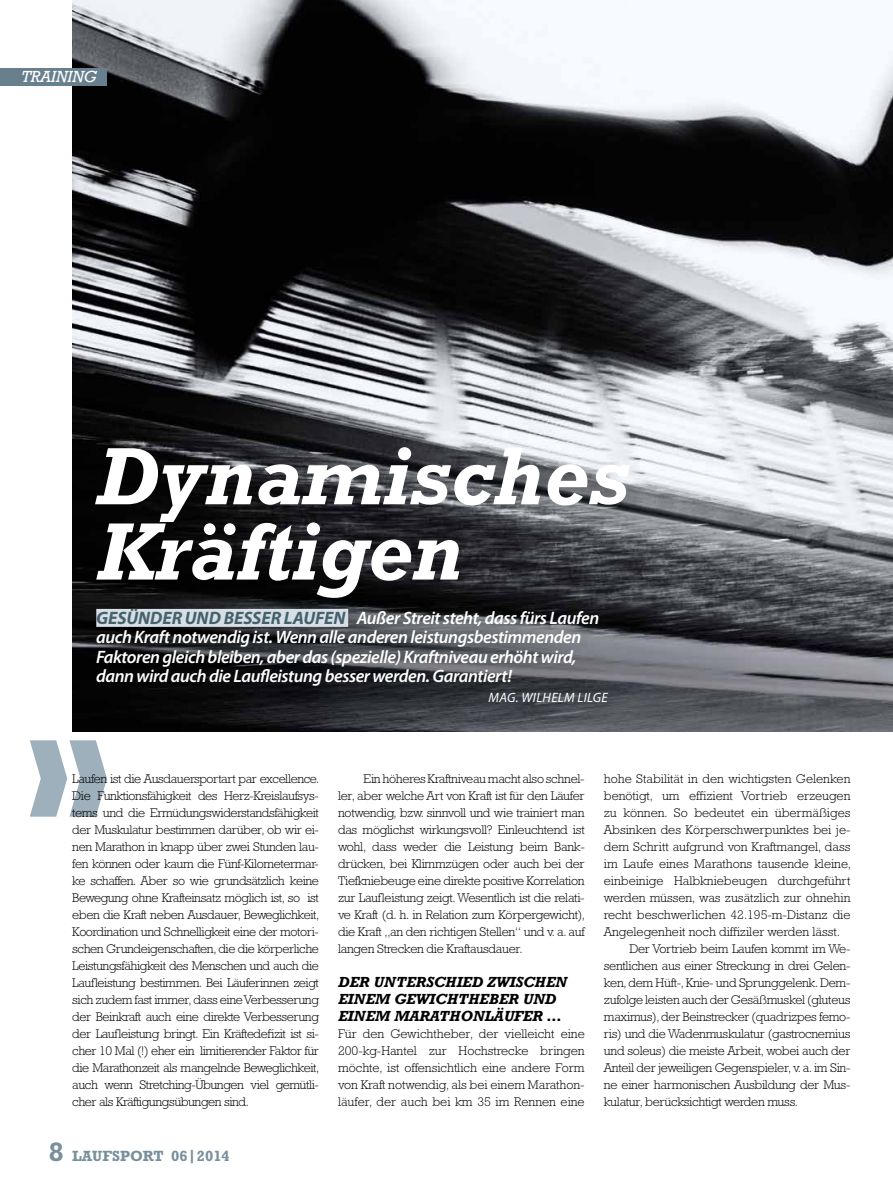
<style>
.page{position:relative;width:893px;height:1191px;background:#fff}
.page>*{position:absolute;margin:0;border:0;box-sizing:border-box;transform-origin:0 0}
.t1{font:italic 700 82.5px/75.3px "Rockwell";color:#fff}
.t2{font:italic 600 18px/19.5px "Myriad Pro";letter-spacing:-.025em;color:#fff}
.t3{font:italic 16.5px "Rockwell";color:#fff}
.t4{font:italic 700 15px/17px "Rockwell";color:#000}
.t5{font:700 15px "Rockwell Std";color:#79909c}
.t6{font:italic 13.5px "Myriad Pro";letter-spacing:.02em;color:#fff}
.t7{font:300 12.75px/17px "Rockwell Std";letter-spacing:-.02em;color:#000;text-align:justify}
.t8{font:300 12.75px "Rockwell Std";color:#000}
.s1{font-weight:700;color:#46606c}
.s2{font-size:27px}
</style>
<div class="page">
<img style="left:72px;top:0;width:821px;height:731px">
<svg style="left:30px;top:740px;width:77px;height:76px"></svg>
<div style="left:96px;top:609px;width:252px;height:18px;background:#d6dfe5"></div>
<div style="left:0;top:68px;width:106px;height:17px;background:#68808d"></div>
<p class="t3" style="left:21px;top:67px;width:77px">TRAINING</p>
<h1 class="t1" style="left:96px;top:441px;width:534px">Dynamisches<br>Kräftigen</h1>
<p class="t2" style="left:96px;top:607px;width:505px"><span class="s1">GESÜNDER UND BESSER LAUFEN</span> Außer Streit steht, dass fürs Laufen auch Kraft notwendig ist. Wenn alle anderen leistungsbestimmenden Faktoren gleich bleiben, aber das (spezielle) Kraftniveau erhöht wird, dann wird auch die Laufleistung besser werden. Garantiert!</p>
<p class="t6" style="left:489px;top:689px;width:121px">MAG. WILHELM LILGE</p>
<p class="t7" style="left:72px;top:770px;width:249px">Laufen ist die Ausdauersportart par excellence.<br>Die Funktionsfähigkeit des Herz-Kreislaufsys&shy;tems und die Ermüdungswiderstandsfähigkeit der Muskulatur bestimmen darüber, ob wir ei&shy;nen Marathon in knapp über zwei Stunden lau&shy;fen können oder kaum die Fünf-Kilometermar&shy;ke schaffen. Aber so wie grundsätzlich keine Bewegung ohne Krafteinsatz möglich ist, so ist eben die Kraft neben Ausdauer, Beweglichkeit, Koordination und Schnelligkeit eine der motori&shy;schen Grundeigenschaften, die die körperliche Leistungsfähigkeit des Menschen und auch die Laufleistung bestimmen. Bei Läuferinnen zeigt sich zudem fast immer, dass eine Verbesserung der Beinkraft auch eine direkte Verbesserung der Laufleistung bringt. Ein Kräftedefizit ist si&shy;cher 10 Mal (!) eher ein limitierender Faktor für die Marathonzeit als mangelnde Beweglichkeit, auch wenn Stretching-Übungen viel gemütli&shy;cher als Kräftigungsübungen sind.</p>
<p class="t5" style="left:49px;top:1147px;width:183px"><span class="s2">8</span> LAUFSPORT 06|2014</p>
<p class="t7" style="left:338px;top:770px;width:249px;text-indent:26px">Ein höheres Kraftniveau macht also schnel&shy;ler, aber welche Art von Kraft ist für den Läufer notwendig, bzw. sinnvoll und wie trainiert man das möglichst wirkungsvoll? Einleuchtend ist wohl, dass weder die Leistung beim Bank&shy;drücken, bei Klimmzügen oder auch bei der Tiefkniebeuge eine direkte positive Korrelation zur Laufleistung zeigt. Wesentlich ist die relati&shy;ve Kraft (d. h. in Relation zum Körpergewicht), die Kraft „an den richtigen Stellen“ und v. a. auf langen Strecken die Kraftausdauer.</p>
<p class="t4" style="left:338px;top:973px;width:231px">DER UNTERSCHIED ZWISCHEN<br>EINEM GEWICHTHEBER UND<br>EINEM MARATHONLÄUFER …</p>
<p class="t7" style="left:338px;top:1025px;width:248px">Für den Gewichtheber, der vielleicht eine 200-kg-Hantel zur Hochstrecke bringen möchte, ist offensichtlich eine andere Form von Kraft notwendig, als bei einem Marathon&shy;läufer, der auch bei km 35 im Rennen eine</p>
<p class="t8" style="left:604px;top:771px;width:248px">hohe Stabilität in den wichtigsten Gelenken</p>
<p class="t8" style="left:604px;top:788px;width:248px">benötigt, um effizient Vortrieb erzeugen</p>
<p class="t8" style="left:604px;top:805px;width:248px">zu können. So bedeutet ein übermäßiges</p>
<p class="t8" style="left:604px;top:822px;width:248px">Absinken des Körperschwerpunktes bei je-</p>
<p class="t8" style="left:604px;top:839px;width:248px">dem Schritt aufgrund von Kraftmangel, dass</p>
<p class="t8" style="left:604px;top:856px;width:249px">im Laufe eines Marathons tausende kleine,</p>
<p class="t8" style="left:604px;top:873px;width:248px">einbeinige Halbkniebeugen durchgeführt</p>
<p class="t8" style="left:604px;top:890px;width:248px">werden müssen, was zusätzlich zur ohnehin</p>
<p class="t8" style="left:604px;top:907px;width:248px">recht beschwerlichen 42.195-m-Distanz die</p>
<p class="t8" style="left:604px;top:924px;width:238px">Angelegenheit noch diffiziler werden lässt.</p>
<p class="t7" style="left:629px;top:940px;width:223px">Der Vortrieb beim Laufen kommt im We-</p>
<p class="t7" style="left:604px;top:957px;width:248px">sentlichen aus einer Streckung in drei Gelen-</p>
<p class="t7" style="left:604px;top:974px;width:248px">ken, dem Hüft-, Knie- und Sprunggelenk. Dem-</p>
<p class="t7" style="left:604px;top:991px;width:248px">zufolge leisten auch der Gesäßmuskel (gluteus</p>
<p class="t7" style="left:604px;top:1008px;width:248px">maximus), der Beinstrecker (quadrizpes femo-</p>
<p class="t7" style="left:604px;top:1025px;width:248px">ris) und die Wadenmuskulatur (gastrocnemius</p>
<p class="t7" style="left:604px;top:1042px;width:248px">und soleus) die meiste Arbeit, wobei auch der</p>
<p class="t7" style="left:604px;top:1059px;width:248px">Anteil der jeweiligen Gegenspieler, v. a. im Sin-</p>
<p class="t7" style="left:604px;top:1076px;width:248px">ne einer harmonischen Ausbildung der Mus-</p>
<p class="t7" style="left:604px;top:1093px;width:196px">kulatur, berücksichtigt werden muss.</p>
</div>
